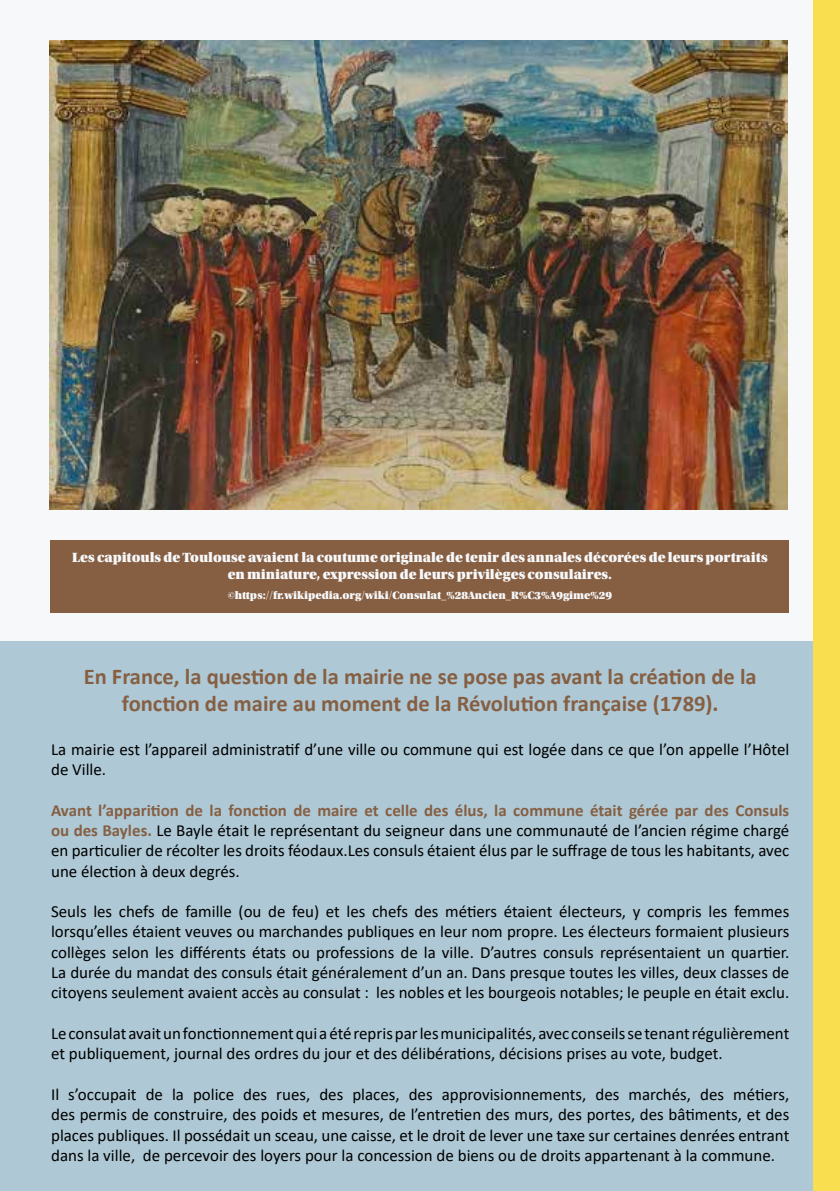
<style>
.page{position:relative;width:840px;height:1191px;background:#fff}
.page>*{position:absolute;margin:0;border:0;box-sizing:border-box;transform-origin:0 0}
.t1{font:700 22.6px/27px "Calibri";color:#865f43;text-align:center}
.t2{font:17px/20.4px "Calibri";color:#000;text-align:justify}
.t3{font:14.2px/17px "Utopia Std Black Headline";color:#f7f8fa;text-align:center}
.t4{font:11.2px "Utopia Std Black Headline";color:#f7f8fa}
.s1{font-weight:700;color:#865f43}
</style>
<div class="page">
<div style="left:0;top:0;width:839px;height:1191px;background:#f7f8fa"></div>
<div style="left:0;top:641px;width:839px;height:550px;background:#aec9d5"></div>
<div style="left:51px;top:541px;width:737px;height:72px;background:#865f43"></div>
<div style="left:813px;top:0;width:26px;height:1191px;background:#f9de4f"></div>
<img style="left:49px;top:40px;width:738px;height:469px">
<p class="t3" style="left:72px;top:549px;width:696px">Les capitouls de Toulouse avaient la coutume originale de tenir des annales décorées de leurs portraits en miniature, expression de leurs privilèges consulaires.</p>
<p class="t4" style="left:227px;top:589px;width:385px">©https://fr.wikipedia.org/wiki/Consulat_%28Ancien_R%C3%A9gime%29</p>
<h1 class="t1" style="left:84px;top:662px;width:674px">En France, la question de la mairie ne se pose pas avant la création de la fonction de maire au moment de la Révolution française (1789).</h1>
<p class="t2" style="left:51px;top:738px;width:739px">La mairie est l’appareil administratif d’une ville ou commune qui est logée dans ce que l’on appelle l’Hôtel de Ville.</p>
<p class="t2" style="left:51px;top:799px;width:739px"><span class="s1">Avant l’apparition de la fonction de maire et celle des élus, la commune était gérée par des Consuls ou des Bayles.</span> Le Bayle était le représentant du seigneur dans une communauté de l’ancien régime chargé en particulier de récolter les droits féodaux.Les consuls étaient élus par le suffrage de tous les habitants, avec une élection à deux degrés.</p>
<p class="t2" style="left:51px;top:901px;width:739px">Seuls les chefs de famille (ou de feu) et les chefs des métiers étaient électeurs, y compris les femmes lorsqu’elles étaient veuves ou marchandes publiques en leur nom propre. Les électeurs formaient plusieurs collèges selon les différents états ou professions de la ville. D’autres consuls représentaient un quartier.<br>La durée du mandat des consuls était généralement d’un an. Dans presque toutes les villes, deux classes de citoyens seulement avaient accès au consulat : les nobles et les bourgeois notables; le peuple en était exclu.</p>
<p class="t2" style="left:51px;top:1022px;width:739px">Le consulat avait un fonctionnement qui a été repris par les municipalités, avec conseils se tenant régulièrement et publiquement, journal des ordres du jour et des délibérations, décisions prises au vote, budget.</p>
<p class="t2" style="left:51px;top:1083px;width:739px">Il s’occupait de la police des rues, des places, des approvisionnements, des marchés, des métiers, des permis de construire, des poids et mesures, de l’entretien des murs, des portes, des bâtiments, et des places publiques. Il possédait un sceau, une caisse, et le droit de lever une taxe sur certaines denrées entrant dans la ville, de percevoir des loyers pour la concession de biens ou de droits appartenant à la commune.</p>
</div>
